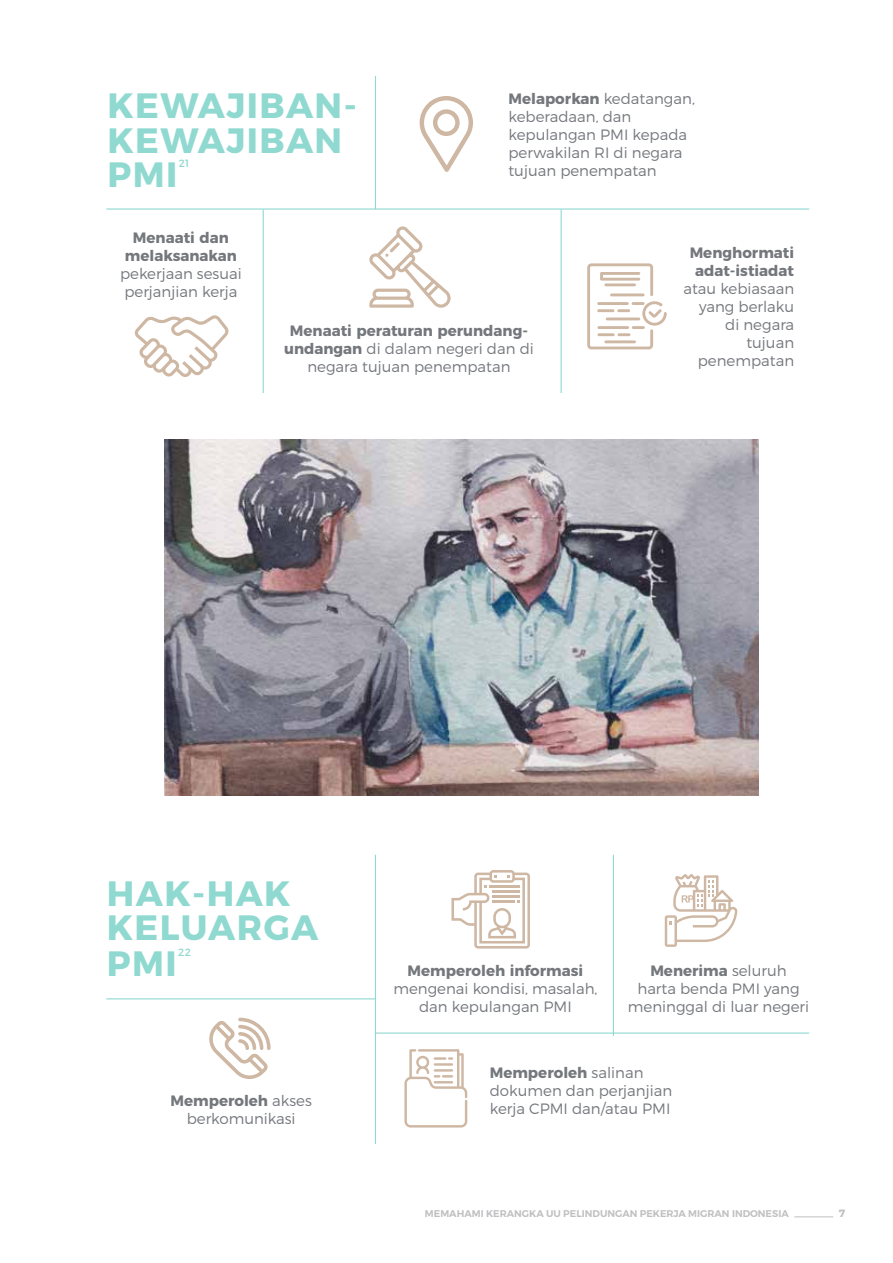
<style>
.page{position:relative;width:893px;height:1263px;background:#fff}
.page>*{position:absolute;margin:0;border:0;box-sizing:border-box;transform-origin:0 0}
.t1{font:700 35.1px/34.2px "Montserrat";letter-spacing:.04em;color:#8fd9d0}
.t2{font:300 15px/18px "Montserrat";color:#74777c;text-align:center}
.t3{font:700 15px/18px "Montserrat";color:#74777c;text-align:center}
.t4{font:10.5px "Montserrat";color:#8fd9d0}
.t5{font:700 10.5px "Montserrat";color:#c0bfc1}
.t6{font:600 9.75px "Montserrat";color:#c0bfc1}
.s1{font-weight:700}
</style>
<div class="page">
<hr style="left:794px;top:1216px;width:39px;height:1px;background:#c0bfc1">
<svg style="left:369px;top:226px;width:82px;height:82px"></svg>
<svg style="left:587px;top:263px;width:80px;height:86px"></svg>
<svg style="left:135px;top:315px;width:93px;height:62px"></svg>
<svg style="left:420px;top:96px;width:53px;height:76px"></svg>
<hr style="left:375px;top:76px;width:1px;height:133px;background:#8fd9d0">
<hr style="left:263px;top:210px;width:1px;height:183px;background:#8fd9d0">
<hr style="left:561px;top:210px;width:1px;height:183px;background:#8fd9d0">
<hr style="left:106px;top:208px;width:703px;height:2px;background:#8fd9d0">
<svg style="left:451px;top:870px;width:79px;height:78px"></svg>
<hr style="left:492px;top:900px;width:23px;height:3px;background:#ceb7a3">
<svg style="left:665px;top:874px;width:72px;height:73px"></svg>
<svg style="left:209px;top:1018px;width:62px;height:61px"></svg>
<svg style="left:404px;top:1049px;width:63px;height:78px"></svg>
<hr style="left:376px;top:1032px;width:433px;height:2px;background:#8fd9d0">
<hr style="left:375px;top:855px;width:1px;height:289px;background:#8fd9d0">
<hr style="left:613px;top:855px;width:1px;height:181px;background:#8fd9d0">
<hr style="left:106px;top:998px;width:270px;height:1px;background:#8fd9d0">
<img style="left:164px;top:439px;width:594px;height:356px">
<h1 class="t1" style="left:107px;top:86px;width:251px">KEWAJIBAN-<br>KEWAJIBAN<br>PMI</h1>
<p class="t4" style="left:179px;top:155px;width:12px">21</p>
<p class="t2" style="left:508px;top:89px;width:188px;text-align:left"><span class="s1">Melaporkan</span> kedatangan, keberadaan, dan kepulangan PMI kepada perwakilan RI di negara tujuan penempatan</p>
<p class="t3" style="left:125px;top:227px;width:113px">Menaati dan melaksanakan</p>
<p class="t2" style="left:120px;top:264px;width:123px;text-align:left">pekerjaan sesuai perjanjian kerja</p>
<p class="t2" style="left:284px;top:321px;width:251px"><span class="s1">Menaati peraturan perundang&shy;undangan</span> di dalam negeri dan di negara tujuan penempatan</p>
<p class="t3" style="left:690px;top:242px;width:106px">Menghormati adat-istiadat</p>
<p class="t2" style="left:683px;top:279px;width:112px;text-align:right">atau kebiasaan yang berlaku di negara tujuan penempatan</p>
<h1 class="t1" style="left:107px;top:873px;width:213px;line-height:35.1px">HAK-HAK<br>KELUARGA<br>PMI</h1>
<p class="t4" style="left:178px;top:944px;width:14px">22</p>
<p class="t3" style="left:408px;top:960px;width:177px">Memperoleh informasi</p>
<p class="t2" style="left:393px;top:979px;width:206px">mengenai kondisi, masalah, dan kepulangan PMI</p>
<p class="t2" style="left:628px;top:961px;width:183px"><span class="s1">Menerima</span> seluruh<br>harta benda PMI yang meninggal di luar negeri</p>
<p class="t2" style="left:170px;top:1091px;width:143px"><span class="s1">Memperoleh</span> akses berkomunikasi</p>
<p class="t2" style="left:490px;top:1063px;width:184px;text-align:left"><span class="s1">Memperoleh</span> salinan dokumen dan perjanjian kerja CPMI dan/atau PMI</p>
<p class="t6" style="left:425px;top:1207px;width:365px">MEMAHAMI KERANGKA UU PELINDUNGAN PEKERJA MIGRAN INDONESIA</p>
<p class="t5" style="left:839px;top:1205px;width:8px">7</p>
</div>
